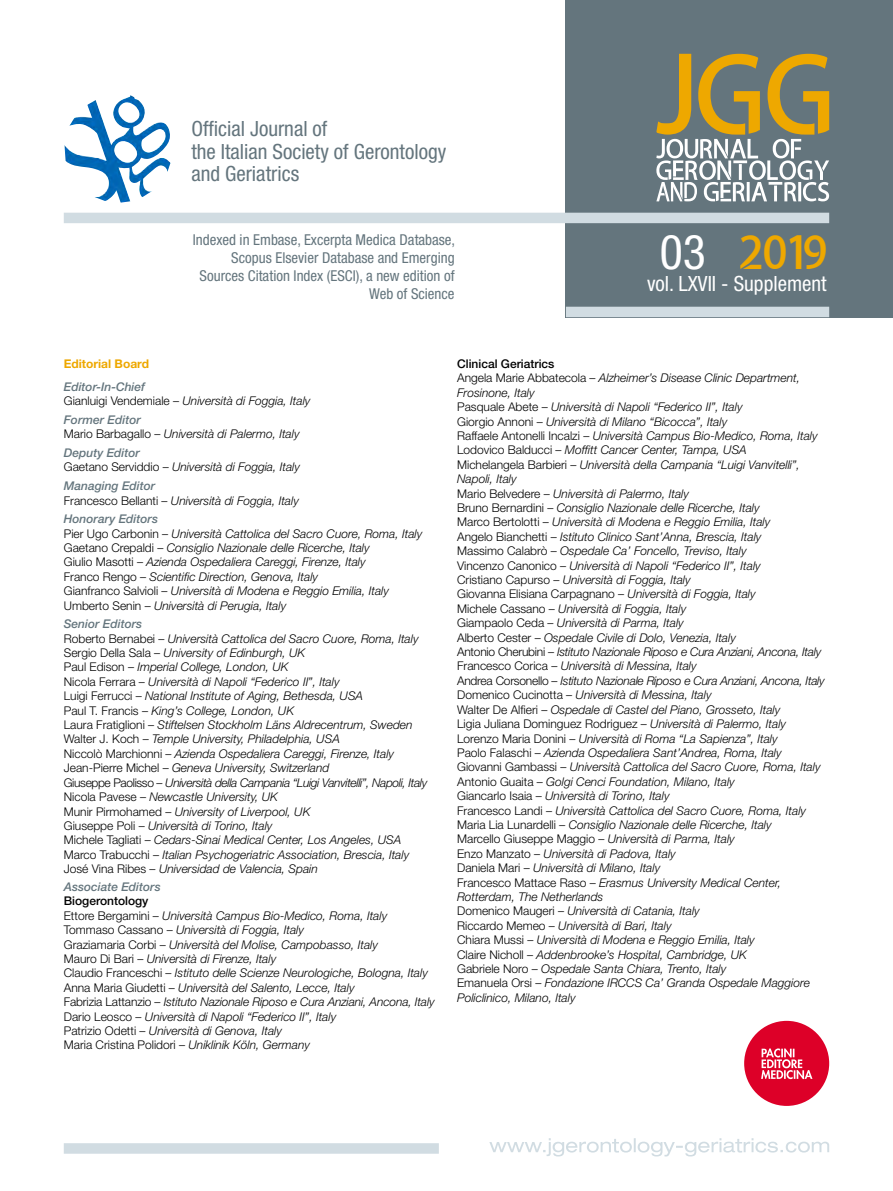
<style>
.page{position:relative;width:893px;height:1191px;background:#fff}
.page>*{position:absolute;margin:0;border:0;box-sizing:border-box;transform-origin:0 0}
.t1{font:45px "amaliamutia";color:#eea800}
.t2{font:condensed 21px/22.5px "Helvetica Neue LT Std";color:#64757d}
.t3{font:condensed 21px "Helvetica Neue LT Std";color:#fff}
.t4{font:condensed 15px/18px "Helvetica Neue LT Std";color:#64757d;text-align:right}
.t5{font:italic 300 12px/14.4px "Helvetica Neue LT Std";color:#000}
.t6{font:italic 500 12px "Helvetica Neue LT Std";color:#64757d}
.t7{font:700 12px "Helvetica Neue LT Std";color:#eea800}
.s1{font-family:"Helvetica Neue LT Std";font-stretch:condensed;font-size:48px;color:#fff}
.s2{font-weight:500;color:#64757d}
.s3{font-style:normal}
.s4{font-weight:500;font-style:normal}
</style>
<div class="page">
<svg style="left:489px;top:1138px;width:340px;height:18px"></svg>
<div style="left:744px;top:1020px;width:85px;height:86px;background:#dd0028;border-radius:50%"></div>
<svg style="left:761px;top:1048px;width:51px;height:31px"></svg>
<div style="left:566px;top:0;width:327px;height:317px;background:#64757d"></div>
<div style="left:566px;top:307px;width:263px;height:10px;background:#d1dce2"></div>
<div style="left:64px;top:213px;width:765px;height:10px;background:#d1dce2"></div>
<div style="left:64px;top:1143px;width:375px;height:10px;background:#d1dce2"></div>
<img style="left:64px;top:95px;width:107px;height:108px">
<svg style="left:656px;top:54px;width:173px;height:147px"></svg>
<h2 class="t2" style="left:191px;top:117px;width:257px">Official Journal of<br>the Italian Society of Gerontology and Geriatrics</h2>
<p class="t4" style="left:193px;top:231px;width:264px">Indexed in Embase, Excerpta Medica Database, Scopus Elsevier Database and Emerging Sources Citation Index (ESCI), a new edition of Web of Science</p>
<h1 class="t1" style="left:660px;top:227px;width:171px"><span class="s1">03</span> 2019</h1>
<h2 class="t3" style="left:647px;top:272px;width:181px">vol. LXVII - Supplement</h2>
<p class="t7" style="left:64px;top:356px;width:87px">Editorial Board</p>
<p class="t5" style="left:64px;top:379px;width:248px"><span class="s2">Editor-In-Chief<br></span><span class="s3">Gianluigi Vendemiale –</span> Università di Foggia, Italy</p>
<p class="t5" style="left:64px;top:412px;width:237px"><span class="s2">Former Editor<br></span><span class="s3">Mario Barbagallo –</span> Università di Palermo, Italy</p>
<p class="t5" style="left:64px;top:445px;width:238px"><span class="s2">Deputy Editor<br></span><span class="s3">Gaetano Serviddio –</span> Università di Foggia, Italy</p>
<p class="t5" style="left:64px;top:478px;width:237px"><span class="s2">Managing Editor<br></span><span class="s3">Francesco Bellanti –</span> Università di Foggia, Italy</p>
<p class="t5" style="left:64px;top:511px;width:360px"><span class="s2">Honorary Editors<br></span><span class="s3">Pier Ugo Carbonin –</span> Università Cattolica del Sacro Cuore, Roma, Italy <span class="s3">Gaetano Crepaldi –</span> Consiglio Nazionale delle Ricerche, Italy<br><span class="s3">Giulio Masotti –</span> Azienda Ospedaliera Careggi, Firenze, Italy<br><span class="s3">Franco Rengo –</span> Scientific Direction, Genova, Italy<br><span class="s3">Gianfranco Salvioli –</span> Università di Modena e Reggio Emilia, Italy <span class="s3">Umberto Senin –</span> Università di Perugia, Italy</p>
<p class="t5" style="left:64px;top:616px;width:365px"><span class="s2">Senior Editors<br></span><span class="s3">Roberto Bernabei –</span> Università Cattolica del Sacro Cuore, Roma, Italy <span class="s3">Sergio Della Sala –</span> University of Edinburgh, UK<br><span class="s3">Paul Edison –</span> Imperial College, London, UK<br><span class="s3">Nicola Ferrara –</span> Università di Napoli “Federico II”, Italy<br><span class="s3">Luigi Ferrucci –</span> National Institute of Aging, Bethesda, USA<br><span class="s3">Paul T. Francis –</span> King’s College, London, UK<br><span class="s3">Laura Fratiglioni –</span> Stiftelsen Stockholm Läns Aldrecentrum, Sweden <span class="s3">Walter J. Koch –</span> Temple University, Philadelphia, USA<br><span class="s3">Niccolò Marchionni –</span> Azienda Ospedaliera Careggi, Firenze, Italy <span class="s3">Jean-Pierre Michel –</span> Geneva University, Switzerland<br><span class="s3">Giuseppe Paolisso –</span> Università della Campania “Luigi Vanvitelli”, Napoli, Italy <span class="s3">Nicola Pavese –</span> Newcastle University, UK<br><span class="s3">Munir Pirmohamed –</span> University of Liverpool, UK<br><span class="s3">Giuseppe Poli –</span> Università di Torino, Italy<br><span class="s3">Michele Tagliati –</span> Cedars-Sinai Medical Center, Los Angeles, USA <span class="s3">Marco Trabucchi –</span> Italian Psychogeriatric Association, Brescia, Italy <span class="s3">José Vina Ribes –</span> Universidad de Valencia, Spain</p>
<p class="t6" style="left:64px;top:879px;width:98px">Associate Editors</p>
<p class="t5" style="left:64px;top:893px;width:372px"><span class="s4">Biogerontology<br></span><span class="s3">Ettore Bergamini –</span> Università Campus Bio-Medico, Roma, Italy <span class="s3">Tommaso Cassano –</span> Università di Foggia, Italy<br><span class="s3">Graziamaria Corbi –</span> Università del Molise, Campobasso, Italy<br><span class="s3">Mauro Di Bari –</span> Università di Firenze, Italy<br><span class="s3">Claudio Franceschi –</span> Istituto delle Scienze Neurologiche, Bologna, Italy <span class="s3">Anna Maria Giudetti –</span> Università del Salento, Lecce, Italy<br><span class="s3">Fabrizia Lattanzio –</span> Istituto Nazionale Riposo e Cura Anziani, Ancona, Italy <span class="s3">Dario Leosco –</span> Università di Napoli “Federico II”, Italy<br><span class="s3">Patrizio Odetti –</span> Università di Genova, Italy<br><span class="s3">Maria Cristina Polidori –</span> Uniklinik Köln, Germany</p>
<p class="t5" style="left:457px;top:356px;width:369px"><span class="s4">Clinical Geriatrics<br></span><span class="s3">Angela Marie Abbatecola –</span> Alzheimer’s Disease Clinic Department, Frosinone, Italy<br><span class="s3">Pasquale Abete –</span> Università di Napoli “Federico II”, Italy<br><span class="s3">Giorgio Annoni –</span> Università di Milano “Bicocca”, Italy<br><span class="s3">Raffaele Antonelli Incalzi –</span> Università Campus Bio-Medico, Roma, Italy <span class="s3">Lodovico Balducci –</span> Moffitt Cancer Center, Tampa, USA<br><span class="s3">Michelangela Barbieri –</span> Università della Campania “Luigi Vanvitelli”, Napoli, Italy<br><span class="s3">Mario Belvedere –</span> Università di Palermo, Italy<br><span class="s3">Bruno Bernardini –</span> Consiglio Nazionale delle Ricerche, Italy<br><span class="s3">Marco Bertolotti –</span> Università di Modena e Reggio Emilia, Italy<br><span class="s3">Angelo Bianchetti –</span> Istituto Clinico Sant’Anna, Brescia, Italy<br><span class="s3">Massimo Calabrò –</span> Ospedale Ca’ Foncello, Treviso, Italy<br><span class="s3">Vincenzo Canonico –</span> Università di Napoli “Federico II”, Italy<br><span class="s3">Cristiano Capurso –</span> Università di Foggia, Italy<br><span class="s3">Giovanna Elisiana Carpagnano –</span> Università di Foggia, Italy<br><span class="s3">Michele Cassano –</span> Università di Foggia, Italy<br><span class="s3">Giampaolo Ceda –</span> Università di Parma, Italy<br><span class="s3">Alberto Cester –</span> Ospedale Civile di Dolo, Venezia, Italy<br><span class="s3">Antonio Cherubini –</span> Istituto Nazionale Riposo e Cura Anziani, Ancona, Italy <span class="s3">Francesco Corica –</span> Università di Messina, Italy<br><span class="s3">Andrea Corsonello –</span> Istituto Nazionale Riposo e Cura Anziani, Ancona, Italy <span class="s3">Domenico Cucinotta –</span> Università di Messina, Italy<br><span class="s3">Walter De Alfieri –</span> Ospedale di Castel del Piano, Grosseto, Italy<br><span class="s3">Ligia Juliana Dominguez Rodriguez –</span> Università di Palermo, Italy <span class="s3">Lorenzo Maria Donini –</span> Università di Roma “La Sapienza”, Italy<br><span class="s3">Paolo Falaschi –</span> Azienda Ospedaliera Sant’Andrea, Roma, Italy <span class="s3">Giovanni Gambassi –</span> Università Cattolica del Sacro Cuore, Roma, Italy <span class="s3">Antonio Guaita –</span> Golgi Cenci Foundation, Milano, Italy<br><span class="s3">Giancarlo Isaia –</span> Università di Torino, Italy<br><span class="s3">Francesco Landi –</span> Università Cattolica del Sacro Cuore, Roma, Italy <span class="s3">Maria Lia Lunardelli</span> – Consiglio Nazionale delle Ricerche, Italy<br><span class="s3">Marcello Giuseppe Maggio –</span> Università di Parma, Italy<br><span class="s3">Enzo Manzato –</span> Università di Padova, Italy<br><span class="s3">Daniela Mari –</span> Università di Milano, Italy<br><span class="s3">Francesco Mattace Raso –</span> Erasmus University Medical Center, Rotterdam, The Netherlands<br><span class="s3">Domenico Maugeri –</span> Università di Catania, Italy<br><span class="s3">Riccardo Memeo –</span> Università di Bari, Italy<br><span class="s3">Chiara Mussi –</span> Università di Modena e Reggio Emilia, Italy<br><span class="s3">Claire Nicholl –</span> Addenbrooke’s Hospital, Cambridge, UK<br><span class="s3">Gabriele Noro –</span> Ospedale Santa Chiara, Trento, Italy<br><span class="s3">Emanuela Orsi –</span> Fondazione IRCCS Ca’ Granda Ospedale Maggiore Policlinico, Milano, Italy</p>
</div>
